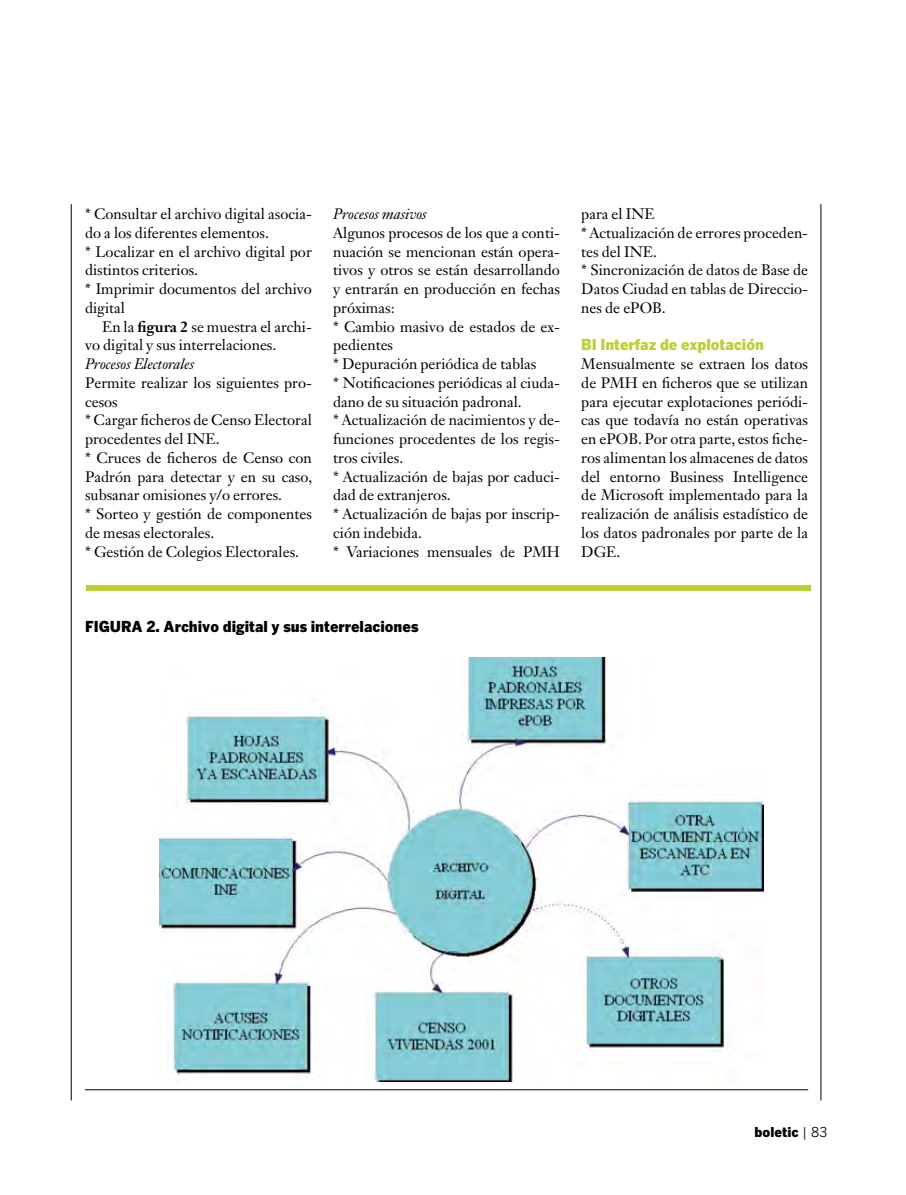
<style>
.page{position:relative;width:906px;height:1195px;background:#fff}
.page>*{position:absolute;margin:0;border:0;box-sizing:border-box;transform-origin:0 0}
.t1{font:15px/18.8px "Janson Text LT Std";color:#000}
.t2{font:900 15px "Benton Gothic";color:#000}
.t3{font:italic 15px "Janson Text LT Std";color:#000}
.t4{font:900 15px "Benton Gothic";color:#bdcf34}
.t5{font:900 13.5px "Benton Gothic";color:#000}
.s1{font-weight:700}
.s2{font-weight:400}
</style>
<div class="page">
<hr style="left:71px;top:204px;width:1px;height:896px;background:#000">
<hr style="left:820px;top:204px;width:1px;height:896px;background:#000">
<img style="left:159px;top:658px;width:605px;height:423px">
<hr style="left:85px;top:1089px;width:723px;height:1px;background:#000">
<div style="left:86px;top:585px;width:725px;height:6px;background:#bdcf34"></div>
<p class="t1" style="left:85px;top:204px;width:228px">* Consultar el archivo digital asocia&shy;do a los diferentes elementos.<br>* Localizar en el archivo digital por distintos criterios.<br>* Imprimir documentos del archivo digital</p>
<p class="t1" style="left:85px;top:317px;width:228px;text-indent:17px">En la <span class="s1">figura 2</span> se muestra el archi&shy;vo digital y sus interrelaciones.</p>
<p class="t3" style="left:85px;top:355px;width:111px">Procesos Electorales</p>
<p class="t1" style="left:85px;top:373px;width:229px">Permite realizar los siguientes pro&shy;cesos<br>* Cargar ficheros de Censo Electoral procedentes del INE.<br>* Cruces de ficheros de Censo con<br>Padrón para detectar y en su caso, subsanar omisiones y/o errores.<br>* Sorteo y gestión de componentes de mesas electorales.<br>* Gestión de Colegios Electorales.</p>
<p class="t3" style="left:333px;top:205px;width:95px">Procesos masivos</p>
<p class="t1" style="left:333px;top:223px;width:228px">Algunos procesos de los que a conti&shy;nuación se mencionan están opera&shy;tivos y otros se están desarrollando y entrarán en producción en fechas próximas:<br>* Cambio masivo de estados de ex&shy;pedientes<br>* Depuración periódica de tablas<br>* Notificaciones periódicas al ciuda&shy;dano de su situación padronal.<br>* Actualización de nacimientos y de&shy;funciones procedentes de los regis&shy;tros civiles.<br>* Actualización de bajas por caduci&shy;dad de extranjeros.<br>* Actualización de bajas por inscrip&shy;ción indebida.<br>* Variaciones mensuales de PMH</p>
<p class="t1" style="left:581px;top:204px;width:228px">para el INE<br>* Actualización de errores proceden&shy;tes del INE.<br>* Sincronización de datos de Base de<br>Datos Ciudad en tablas de Direccio&shy;nes de ePOB.</p>
<p class="t4" style="left:581px;top:335px;width:184px">BI Interfaz de explotación</p>
<p class="t1" style="left:581px;top:354px;width:228px;text-align:justify">Mensualmente se extraen los datos de PMH en ficheros que se utilizan para ejecutar explotaciones periódi&shy;cas que todavía no están operativas en ePOB. Por otra parte, estos fiche&shy;ros alimentan los almacenes de datos del entorno Business Intelligence de Microsoft implementado para la realización de análisis estadístico de los datos padronales por parte de la DGE.</p>
<p class="t2" style="left:85px;top:617px;width:335px">FIGURA 2. Archivo digital y sus interrelaciones</p>
<p class="t5" style="left:754px;top:1124px;width:74px">boletic <span class="s2">| 83</span></p>
</div>
